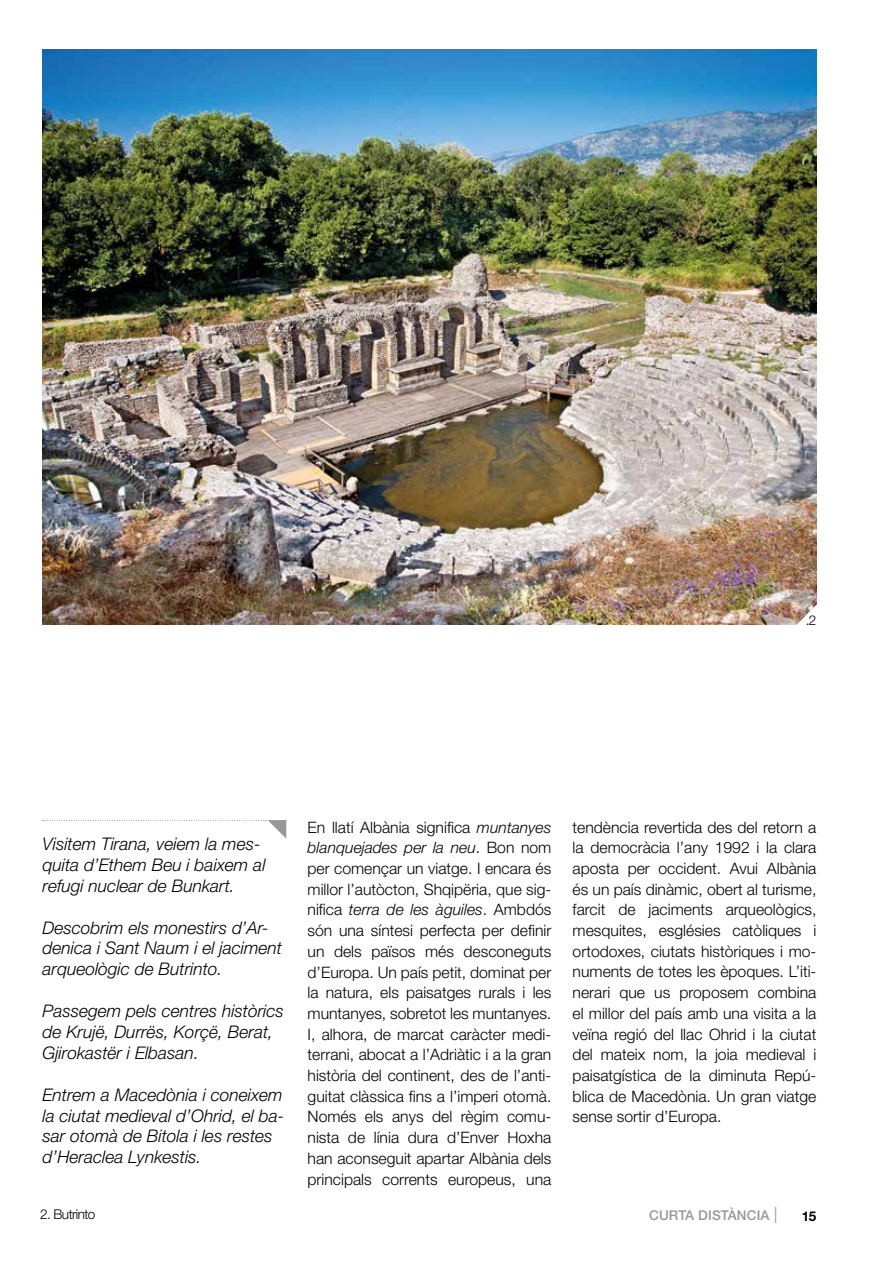
<style>
.page{position:relative;width:893px;height:1263px;background:#fff}
.page>*{position:absolute;margin:0;border:0;box-sizing:border-box;transform-origin:0 0}
.t1{font:italic 300 17.4px/20.9px "Helvetica Neue LT Std";color:#000}
.t2{font:300 15.75px/20.7px "Helvetica Neue LT Std";color:#000;text-align:justify}
.t3{font:500 13.5px "Helvetica Neue LT Std";letter-spacing:.01em;color:#98989a}
.t4{font:300 13.5px "Helvetica Neue LT Std";letter-spacing:-.04em;color:#000}
.s1{font-style:italic}
.s2{font-weight:100;font-size:22.5px}
.s3{font-weight:700;color:#000}
</style>
<div class="page">
<svg style="left:43px;top:820px;width:243px;height:19px"></svg>
<img style="left:43px;top:50px;width:773px;height:574px">
<svg style="left:796px;top:602px;width:21px;height:23px"></svg>
<p class="t4" style="left:806px;top:612px;width:12px">.2</p>
<p class="t1" style="left:43px;top:833px;width:225px">Visitem Tirana, veiem la mes&shy;quita d’Ethem Beu i baixem al refugi nuclear de Bunkart.</p>
<p class="t1" style="left:43px;top:917px;width:241px">Descobrim els monestirs d’Ar&shy;denica i Sant Naum i el jaciment arqueològic de Butrinto.</p>
<p class="t1" style="left:43px;top:1000px;width:243px">Passegem pels centres històrics de Krujë, Durrës, Korçë, Berat,<br>Gjirokastër i Elbasan.</p>
<p class="t1" style="left:43px;top:1084px;width:243px">Entrem a Macedònia i coneixem la ciutat medieval d’Ohrid, el ba&shy;sar otomà de Bitola i les restes d’Heraclea Lynkestis.</p>
<p class="t4" style="left:40px;top:1206px;width:57px">2. Butrinto</p>
<p class="t2" style="left:308px;top:816px;width:245px">En llatí Albània significa <span class="s1">muntanyes blanquejades per la neu</span>. Bon nom per començar un viatge. I encara és millor l’autòcton, Shqipëria, que sig&shy;nifica <span class="s1">terra de les àguiles</span>. Ambdós són una síntesi perfecta per definir un dels països més desconeguts d’Europa. Un país petit, dominat per la natura, els paisatges rurals i les muntanyes, sobretot les muntanyes.<br>I, alhora, de marcat caràcter medi&shy;terrani, abocat a l’Adriàtic i a la gran història del continent, des de l’anti&shy;guitat clàssica fins a l’imperi otomà.<br>Només els anys del règim comu&shy;nista de línia dura d’Enver Hoxha han aconseguit apartar Albània dels principals corrents europeus, una</p>
<p class="t2" style="left:573px;top:816px;width:245px">tendència revertida des del retorn a la democràcia l’any 1992 i la clara aposta per occident. Avui Albània és un país dinàmic, obert al turisme, farcit de jaciments arqueològics, mesquites, esglésies catòliques i ortodoxes, ciutats històriques i mo&shy;numents de totes les èpoques. L’iti&shy;nerari que us proposem combina el millor del país amb una visita a la veïna regió del llac Ohrid i la ciutat del mateix nom, la joia medieval i paisatgística de la diminuta Repú&shy;blica de Macedònia. Un gran viatge sense sortir d’Europa.</p>
<p class="t3" style="left:649px;top:1207px;width:169px">CURTA DISTÀNCIA <span class="s2">I</span> <span class="s3">15</span></p>
</div>
